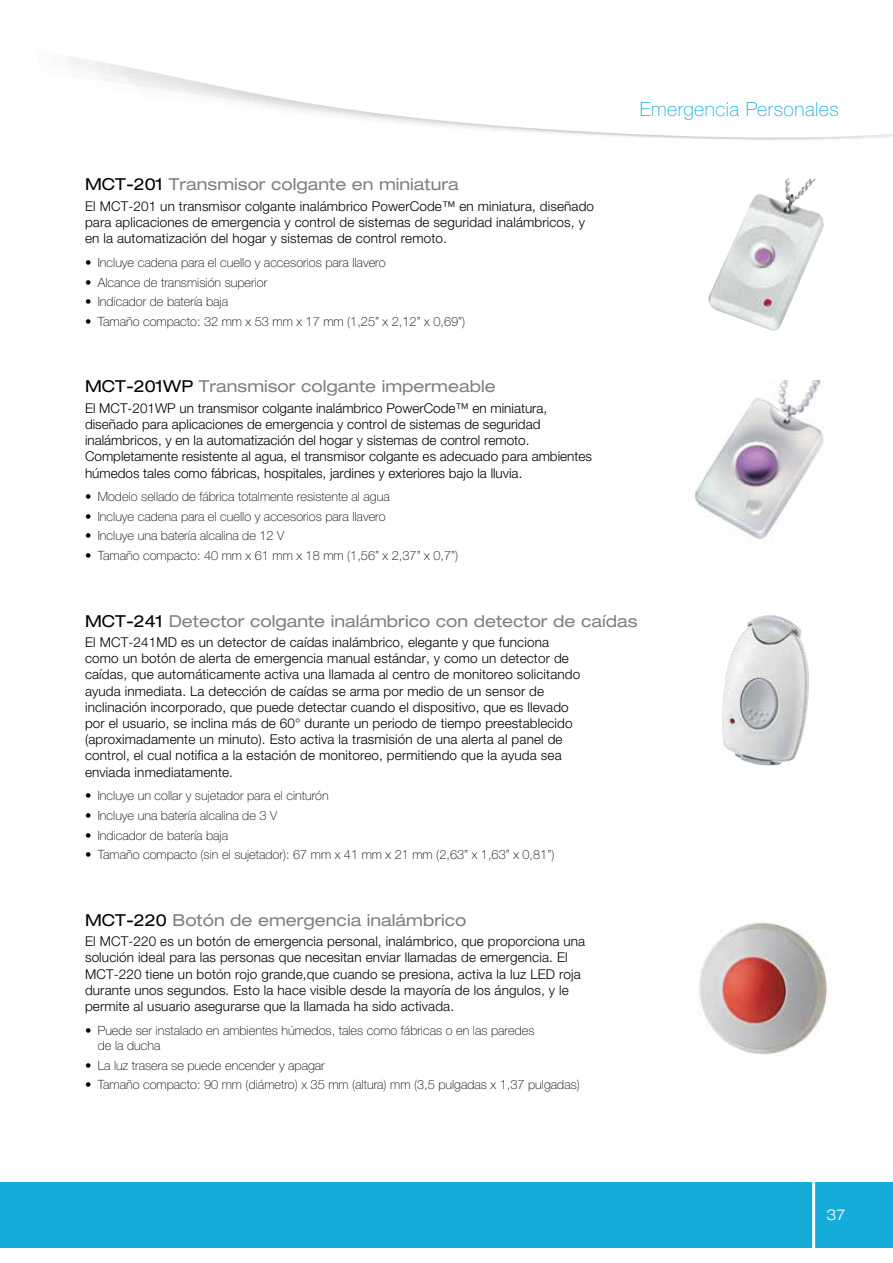
<style>
.page{position:relative;width:893px;height:1263px;background:#fff}
.page>*{position:absolute;margin:0;border:0;box-sizing:border-box;transform-origin:0 0}
.t1{font:100 19.5px "Helvetica Neue LT Pro";letter-spacing:.02em;color:#15acda}
.t2{font:expanded 16.5px "Helvetica Neue LT Pro";color:#807f83}
.t3{font:300 expanded 15px "Helvetica Neue LT Pro";color:#fff}
.t4{font:300 13.5px/16.2px "Helvetica Neue LT Pro";letter-spacing:.01em;color:#000}
.t5{font:100 12.75px/15.3px "Helvetica Neue LT Pro";color:#000}
.s1{color:#000}
</style>
<div class="page">
<svg style="left:67px;top:56px;width:826px;height:84px"></svg>
<div style="left:0;top:1182px;width:893px;height:66px;background:#15acda"></div>
<hr style="left:812px;top:1182px;width:3px;height:66px;background:#fff">
<img style="left:708px;top:179px;width:116px;height:152px">
<img style="left:695px;top:380px;width:129px;height:159px">
<img style="left:722px;top:615px;width:87px;height:151px">
<img style="left:699px;top:922px;width:129px;height:133px">
<p class="t2" style="left:85px;top:175px;width:375px"><span class="s1">MCT-201</span> Transmisor colgante en miniatura</p>
<p class="t4" style="left:85px;top:198px;width:511px">El MCT-201 un transmisor colgante inalámbrico PowerCode™ en miniatura, diseñado para aplicaciones de emergencia y control de sistemas de seguridad inalámbricos, y en la automatización del hogar y sistemas de control remoto.</p>
<p class="t5" style="left:85px;top:255px;width:302px">• Incluye cadena para el cuello y accesorios para llavero</p>
<p class="t5" style="left:85px;top:274px;width:184px">• Alcance de transmisión superior</p>
<p class="t5" style="left:85px;top:294px;width:145px">• Indicador de batería baja</p>
<p class="t5" style="left:85px;top:313px;width:382px">• Tamaño compacto: 32 mm x 53 mm x 17 mm (1,25” x 2,12” x 0,69”)</p>
<p class="t2" style="left:85px;top:377px;width:412px"><span class="s1">MCT-201WP</span> Transmisor colgante impermeable</p>
<p class="t4" style="left:85px;top:400px;width:508px">El MCT-201WP un transmisor colgante inalámbrico PowerCode™ en miniatura, diseñado para aplicaciones de emergencia y control de sistemas de seguridad inalámbricos, y en la automatización del hogar y sistemas de control remoto.<br>Completamente resistente al agua, el transmisor colgante es adecuado para ambientes húmedos tales como fábricas, hospitales, jardines y exteriores bajo la lluvia.</p>
<p class="t5" style="left:85px;top:489px;width:306px">• Modelo sellado de fábrica totalmente resistente al agua</p>
<p class="t5" style="left:85px;top:509px;width:302px">• Incluye cadena para el cuello y accesorios para llavero</p>
<p class="t5" style="left:85px;top:528px;width:201px">• Incluye una batería alcalina de 12 V</p>
<p class="t5" style="left:85px;top:548px;width:375px">• Tamaño compacto: 40 mm x 61 mm x 18 mm (1,56” x 2,37” x 0,7”)</p>
<p class="t1" style="left:640px;top:98px;width:200px">Emergencia Personales</p>
<p class="t2" style="left:85px;top:611px;width:554px"><span class="s1">MCT-241</span> Detector colgante inalámbrico con detector de caídas</p>
<p class="t4" style="left:85px;top:634px;width:497px">El MCT-241MD es un detector de caídas inalámbrico, elegante y que funciona como un botón de alerta de emergencia manual estándar, y como un detector de caídas, que automáticamente activa una llamada al centro de monitoreo solicitando ayuda inmediata. La detección de caídas se arma por medio de un sensor de inclinación incorporado, que puede detectar cuando el dispositivo, que es llevado por el usuario, se inclina más de 60° durante un periodo de tiempo preestablecido (aproximadamente un minuto). Esto activa la trasmisión de una alerta al panel de control, el cual notifica a la estación de monitoreo, permitiendo que la ayuda sea enviada inmediatamente.</p>
<p class="t5" style="left:85px;top:788px;width:245px">• Incluye un collar y sujetador para el cinturón</p>
<p class="t5" style="left:85px;top:808px;width:194px">• Incluye una batería alcalina de 3 V</p>
<p class="t5" style="left:85px;top:827px;width:145px">• Indicador de batería baja</p>
<p class="t5" style="left:85px;top:847px;width:471px">• Tamaño compacto (sin el sujetador): 67 mm x 41 mm x 21 mm (2,63” x 1,63” x 0,81”)</p>
<p class="t2" style="left:85px;top:910px;width:383px"><span class="s1">MCT-220</span> Botón de emergencia inalámbrico</p>
<p class="t4" style="left:85px;top:933px;width:502px">El MCT-220 es un botón de emergencia personal, inalámbrico, que proporciona una solución ideal para las personas que necesitan enviar llamadas de emergencia. El MCT-220 tiene un botón rojo grande,que cuando se presiona, activa la luz LED roja durante unos segundos. Esto la hace visible desde la mayoría de los ángulos, y le permite al usuario asegurarse que la llamada ha sido activada.</p>
<p class="t5" style="left:98px;top:1022px;width:438px;text-indent:-13px">• Puede ser instalado en ambientes húmedos, tales como fábricas o en las paredes de la ducha</p>
<p class="t5" style="left:85px;top:1057px;width:241px">• La luz trasera se puede encender y apagar</p>
<p class="t5" style="left:85px;top:1077px;width:496px">• Tamaño compacto: 90 mm (diámetro) x 35 mm (altura) mm (3,5 pulgadas x 1,37 pulgadas)</p>
<p class="t3" style="left:826px;top:1205px;width:20px">37</p>
</div>
